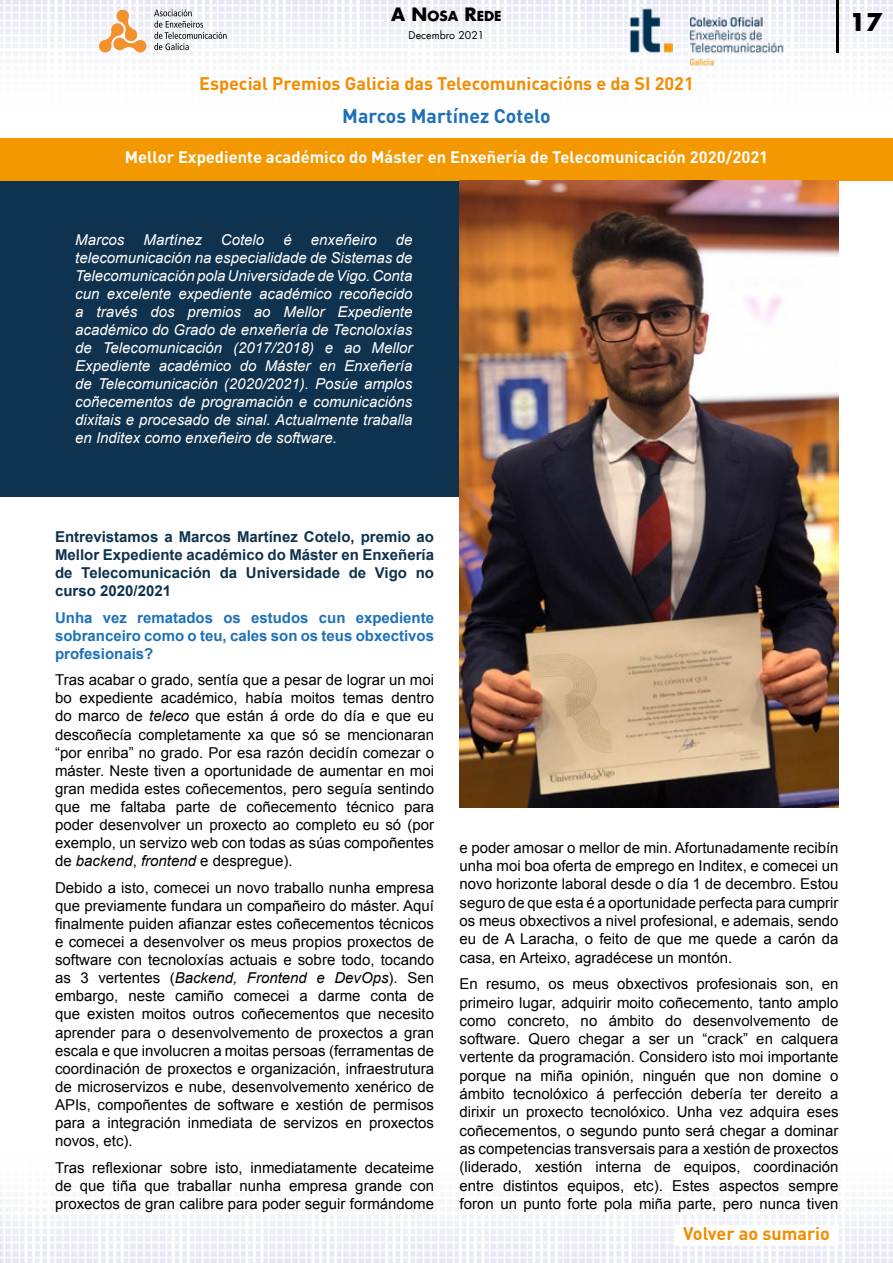
<style>
.page{position:relative;width:893px;height:1263px;background:#fff}
.page>*{position:absolute;margin:0;border:0;box-sizing:border-box;transform-origin:0 0}
.t1{font:700 24px "Futura LT";color:#000}
.t2{font:700 19.5px "DIN Pro";color:#1d71b8}
.t3{font:700 18px "DIN Pro";color:#f28c00}
.t4{font:700 16.5px "DIN Pro";color:#fff}
.t5{font:15px/18.1px "Arial";color:#000;text-align:justify}
.t6{font:italic 15px/18px "Arial";color:#fff;text-align:justify}
.t7{font:700 15px/18.1px "Arial";color:#0f324e;text-align:justify}
.t8{font:700 15px/18.1px "Arial";color:#1d71b8;text-align:justify}
.t9{font:700 13.5px "Futura LT";color:#000}
.t10{font:10.5px "Futura LT";color:#000}
.s1{font-size:18px}
.s2{font-style:italic}
</style>
<div class="page">
<img style="left:0;top:0;width:893px;height:63px">
<img style="left:0;top:1187px;width:893px;height:76px">
<div style="left:0;top:180px;width:459px;height:317px;background:#0f324e"></div>
<div style="left:0;top:138px;width:893px;height:42px;background:#f49800"></div>
<img style="left:459px;top:180px;width:380px;height:628px">
<div style="left:675px;top:1225px;width:163px;height:20px;background:#fff"></div>
<svg style="left:99px;top:10px;width:48px;height:42px"></svg>
<svg style="left:154px;top:10px;width:73px;height:40px"></svg>
<img style="left:624px;top:5px;width:170px;height:61px">
<hr style="left:836px;top:0;width:3px;height:52px;background:#000">
<p class="t9" style="left:391px;top:7px;width:112px"><span class="s1">A N</span>OSA <span class="s1">R</span>EDE</p>
<p class="t10" style="left:409px;top:29px;width:77px">Decembro 2021</p>
<p class="t3" style="left:199px;top:70px;width:496px">Especial Premios Galicia das Telecomunicacións e da SI 2021</p>
<h2 class="t2" style="left:342px;top:101px;width:210px">Marcos Martínez Cotelo</h2>
<p class="t4" style="left:125px;top:144px;width:645px">Mellor Expediente académico do Máster en Enxeñería de Telecomunicación 2020/2021</p>
<p class="t6" style="left:75px;top:231px;width:51px">Marcos</p>
<p class="t6" style="left:144px;top:231px;width:60px">Martínez</p>
<p class="t6" style="left:221px;top:231px;width:45px">Cotelo</p>
<p class="t6" style="left:283px;top:231px;width:10px">é</p>
<p class="t6" style="left:311px;top:231px;width:67px">enxeñeiro</p>
<p class="t6" style="left:75px;top:231px;width:339px;text-indent:320px">de telecomunicación na especialidade de Sistemas de Telecomunicación pola Universidade de Vigo. Conta cun excelente expediente académico recoñecido a través dos premios ao Mellor Expediente académico do Grado de enxeñería de Tecnoloxías de Telecomunicación (2017/2018) e ao Mellor Expediente académico do Máster en Enxeñería de Telecomunicación (2020/2021). Posúe amplos coñecementos de programación e comunicacións dixitais e procesado de sinal. Actualmente traballa en Inditex como enxeñeiro de software.</p>
<h1 class="t1" style="left:850px;top:6px;width:34px">17</h1>
<p class="t7" style="left:55px;top:528px;width:380px">Entrevistamos a Marcos Martínez Cotelo, premio ao Mellor Expediente académico do Máster en Enxeñería de Telecomunicación da Universidade de Vigo no curso 2020/2021</p>
<p class="t8" style="left:55px;top:609px;width:380px">Unha vez rematados os estudos cun expediente sobranceiro como o teu, cales son os teus obxectivos profesionais?</p>
<p class="t5" style="left:55px;top:671px;width:380px">Tras acabar o grado, sentía que a pesar de lograr un moi bo expediente académico, había moitos temas dentro do marco de <span class="s2">teleco</span> que están á orde do día e que eu descoñecía completamente xa que só se mencionaran “por enriba” no grado. Por esa razón decidín comezar o máster. Neste tiven a oportunidade de aumentar en moi gran medida estes coñecementos, pero seguía sentindo que me faltaba parte de coñecemento técnico para poder desenvolver un proxecto ao completo eu só (por exemplo, un servizo web con todas as súas compoñentes de <span class="s2">backend</span>, <span class="s2">frontend</span> e despregue).</p>
<p class="t5" style="left:55px;top:879px;width:380px">Debido a isto, comecei un novo traballo nunha empresa que previamente fundara un compañeiro do máster. Aquí finalmente puiden afianzar estes coñecementos técnicos e comecei a desenvolver os meus propios proxectos de software con tecnoloxías actuais e sobre todo, tocando as 3 vertentes (<span class="s2">Backend, Frontend e DevOps</span>). Sen embargo, neste camiño comecei a darme conta de que existen moitos outros coñecementos que necesito aprender para o desenvolvemento de proxectos a gran escala e que involucren a moitas persoas (ferramentas de coordinación de proxectos e organización, infraestrutura de microservizos e nube, desenvolvemento xenérico de APIs, compoñentes de software e xestión de permisos para a integración inmediata de servizos en proxectos novos, etc).</p>
<p class="t5" style="left:55px;top:1158px;width:380px">Tras reflexionar sobre isto, inmediatamente decateime de que tiña que traballar nunha empresa grande con proxectos de gran calibre para poder seguir formándome</p>
<p class="t5" style="left:460px;top:838px;width:380px">e poder amosar o mellor de min. Afortunadamente recibín unha moi boa oferta de emprego en Inditex, e comecei un novo horizonte laboral desde o día 1 de decembro. Estou seguro de que esta é a oportunidade perfecta para cumprir os meus obxectivos a nivel profesional, e ademais, sendo eu de A Laracha, o feito de que me quede a carón da casa, en Arteixo, agradécese un montón.</p>
<p class="t5" style="left:460px;top:975px;width:380px">En resumo, os meus obxectivos profesionais son, en primeiro lugar, adquirir moito coñecemento, tanto amplo como concreto, no ámbito do desenvolvemento de software. Quero chegar a ser un “crack” en calquera vertente da programación. Considero isto moi importante porque na miña opinión, ninguén que non domine o ámbito tecnolóxico á perfección debería ter dereito a dirixir un proxecto tecnolóxico. Unha vez adquira eses coñecementos, o segundo punto será chegar a dominar as competencias transversais para a xestión de proxectos (liderado, xestión interna de equipos, coordinación entre distintos equipos, etc). Estes aspectos sempre foron un punto forte pola miña parte, pero nunca tiven</p>
<p class="t3" style="left:683px;top:1219px;width:148px">Volver ao sumario</p>
</div>
